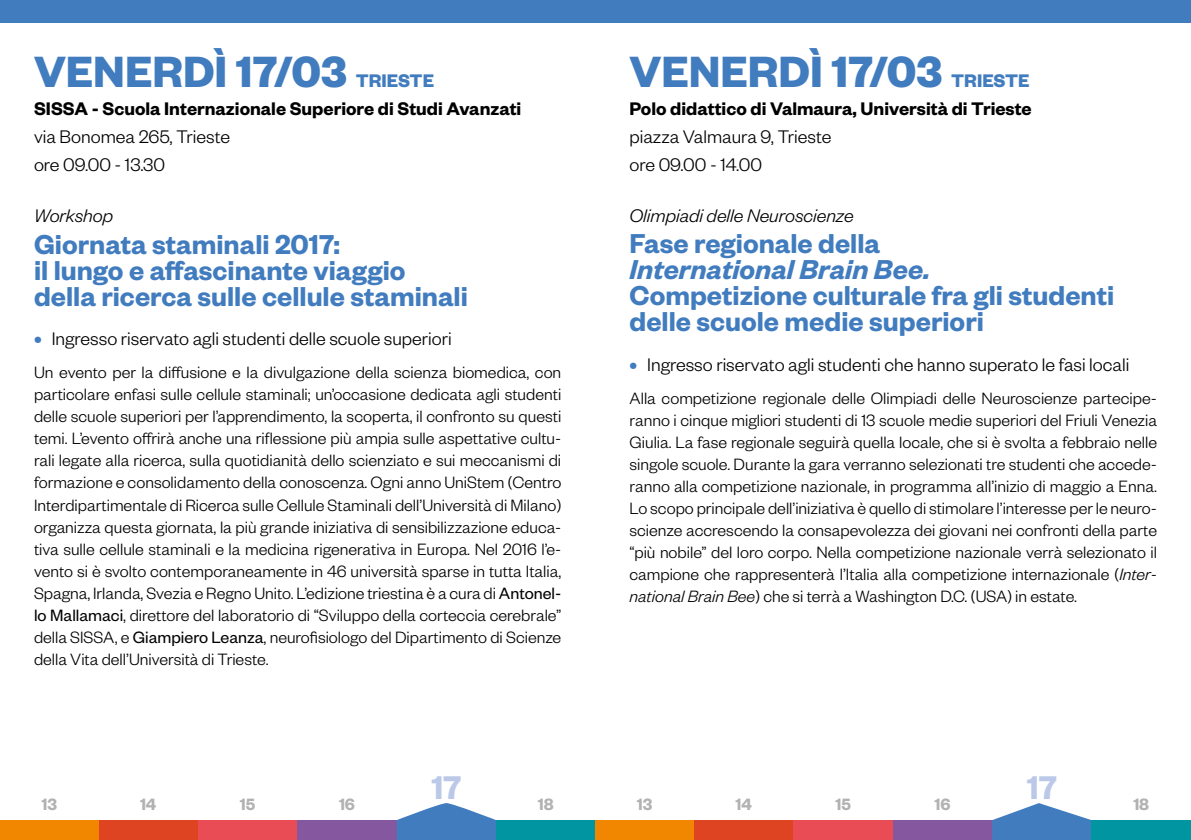
<style>
.page{position:relative;width:1191px;height:840px;background:#fff}
.page>*{position:absolute;margin:0;border:0;box-sizing:border-box;transform-origin:0 0}
.t1{font:700 48px "Founders Grotesk";color:#417cbf}
.t2{font:600 36px "Founders Grotesk";color:#bbc8e8}
.t3{font:600 30px/26px "Founders Grotesk";color:#417cbf}
.t4{font:italic 600 30px "Founders Grotesk";color:#417cbf}
.t5{font:300 20px/28px "Founders Grotesk";color:#000}
.t6{font:600 20px "Founders Grotesk";color:#000}
.t7{font:italic 300 20px "Founders Grotesk";color:#000}
.t8{font:700 20px "Founders Grotesk";color:#417cbf}
.t9{font:300 18px/22px "Founders Grotesk";color:#000;text-align:justify}
.t10{font:600 18px "Founders Grotesk";letter-spacing:-.01em;color:#b3b2b2}
.s1{font-weight:600;color:#417cbf}
.s2{font-weight:400}
.s3{font-style:italic}
</style>
<div class="page">
<div style="left:567px;top:0;width:624px;height:23px;background:#417cbf"></div>
<div style="left:0;top:0;width:615px;height:23px;background:#417cbf"></div>
<div style="left:99px;top:819px;width:99px;height:20px;background:#de4422"></div>
<div style="left:198px;top:819px;width:99px;height:20px;background:#ea4c55"></div>
<div style="left:297px;top:819px;width:100px;height:20px;background:#85579f"></div>
<svg style="left:397px;top:803px;width:99px;height:36px"></svg>
<div style="left:496px;top:819px;width:99px;height:20px;background:#0095a1"></div>
<div style="left:0;top:819px;width:99px;height:20px;background:#f18700"></div>
<div style="left:694px;top:819px;width:99px;height:20px;background:#de4422"></div>
<div style="left:793px;top:819px;width:99px;height:20px;background:#ea4c55"></div>
<div style="left:892px;top:819px;width:100px;height:20px;background:#85579f"></div>
<svg style="left:992px;top:803px;width:99px;height:36px"></svg>
<div style="left:1091px;top:819px;width:100px;height:20px;background:#0095a1"></div>
<div style="left:595px;top:819px;width:99px;height:20px;background:#f18700"></div>
<h1 class="t1" style="left:34px;top:41px;width:314px">VENERDÌ 17/03</h1>
<p class="t8" style="left:356px;top:68px;width:80px">TRIESTE</p>
<p class="t6" style="left:34px;top:96px;width:489px">SISSA - Scuola Internazionale Superiore di Studi Avanzati</p>
<p class="t5" style="left:34px;top:122px;width:198px">via Bonomea 265, Trieste ore 09.00 - 13.30</p>
<p class="t7" style="left:34px;top:203px;width:81px">Workshop</p>
<h3 class="t3" style="left:34px;top:229px;width:435px">Giornata staminali 2017:<br>il lungo e affascinante viaggio della ricerca sulle cellule staminali</h3>
<p class="t5" style="left:34px;top:323px;width:419px"><span class="s1">•</span> Ingresso riservato agli studenti delle scuole superiori</p>
<p class="t9" style="left:34px;top:360px;width:529px">Un evento per la diffusione e la divulgazione della scienza biomedica, con particolare enfasi sulle cellule staminali; un’occasione dedicata agli studenti delle scuole superiori per l’apprendimento, la scoperta, il confronto su questi temi. L’evento offrirà anche una riflessione più ampia sulle aspettative cultu&shy;rali legate alla ricerca, sulla quotidianità dello scienziato e sui meccanismi di formazione e consolidamento della conoscenza. Ogni anno UniStem (Centro Interdipartimentale di Ricerca sulle Cellule Staminali dell’Università di Milano) organizza questa giornata, la più grande iniziativa di sensibilizzazione educa&shy;tiva sulle cellule staminali e la medicina rigenerativa in Europa. Nel 2016 l’e&shy;vento si è svolto contemporaneamente in 46 università sparse in tutta Italia, Spagna, Irlanda, Svezia e Regno Unito. L’edizione triestina è a cura di <span class="s2">Antonel&shy;lo Mallamaci</span>, direttore del laboratorio di “Sviluppo della corteccia cerebrale” della SISSA, e <span class="s2">Giampiero Leanza</span>, neurofisiologo del Dipartimento di Scienze della Vita dell’Università di Trieste.</p>
<h1 class="t1" style="left:629px;top:41px;width:314px">VENERDÌ 17/03</h1>
<p class="t8" style="left:951px;top:67px;width:80px">TRIESTE</p>
<p class="t6" style="left:629px;top:96px;width:404px">Polo didattico di Valmaura, Università di Trieste</p>
<p class="t5" style="left:629px;top:121px;width:203px">piazza Valmaura 9, Trieste ore 09.00 - 14.00</p>
<p class="t7" style="left:629px;top:203px;width:226px">Olimpiadi delle Neuroscienze</p>
<h3 class="t3" style="left:629px;top:229px;width:252px">Fase regionale della</h3>
<h3 class="t4" style="left:629px;top:250px;width:302px">International Brain Bee.</h3>
<h3 class="t3" style="left:629px;top:281px;width:486px">Competizione culturale fra gli studenti delle scuole medie superiori</h3>
<p class="t5" style="left:629px;top:349px;width:501px"><span class="s1">•</span> Ingresso riservato agli studenti che hanno superato le fasi locali</p>
<p class="t9" style="left:629px;top:386px;width:529px">Alla competizione regionale delle Olimpiadi delle Neuroscienze partecipe&shy;ranno i cinque migliori studenti di 13 scuole medie superiori del Friuli Venezia Giulia. La fase regionale seguirà quella locale, che si è svolta a febbraio nelle singole scuole. Durante la gara verranno selezionati tre studenti che accede&shy;ranno alla competizione nazionale, in programma all’inizio di maggio a Enna.<br>Lo scopo principale dell’iniziativa è quello di stimolare l’interesse per le neuro&shy;scienze accrescendo la consapevolezza dei giovani nei confronti della parte “più nobile” del loro corpo. Nella competizione nazionale verrà selezionato il campione che rappresenterà l’Italia alla competizione internazionale (<span class="s3">Inter&shy;national Brain Bee</span>) che si terrà a Washington D.C. (USA) in estate.</p>
<h2 class="t2" style="left:431px;top:764px;width:32px">17</h2>
<h2 class="t2" style="left:1027px;top:764px;width:32px">17</h2>
<p class="t10" style="left:41px;top:792px;width:17px">13</p>
<p class="t10" style="left:735px;top:792px;width:18px">14</p>
<p class="t10" style="left:835px;top:792px;width:17px">15</p>
<p class="t10" style="left:934px;top:792px;width:18px">16</p>
<p class="t10" style="left:1133px;top:792px;width:17px">18</p>
<p class="t10" style="left:140px;top:792px;width:18px">14</p>
<p class="t10" style="left:240px;top:792px;width:17px">15</p>
<p class="t10" style="left:339px;top:792px;width:18px">16</p>
<p class="t10" style="left:538px;top:792px;width:17px">18</p>
<p class="t10" style="left:637px;top:792px;width:17px">13</p>
</div>
